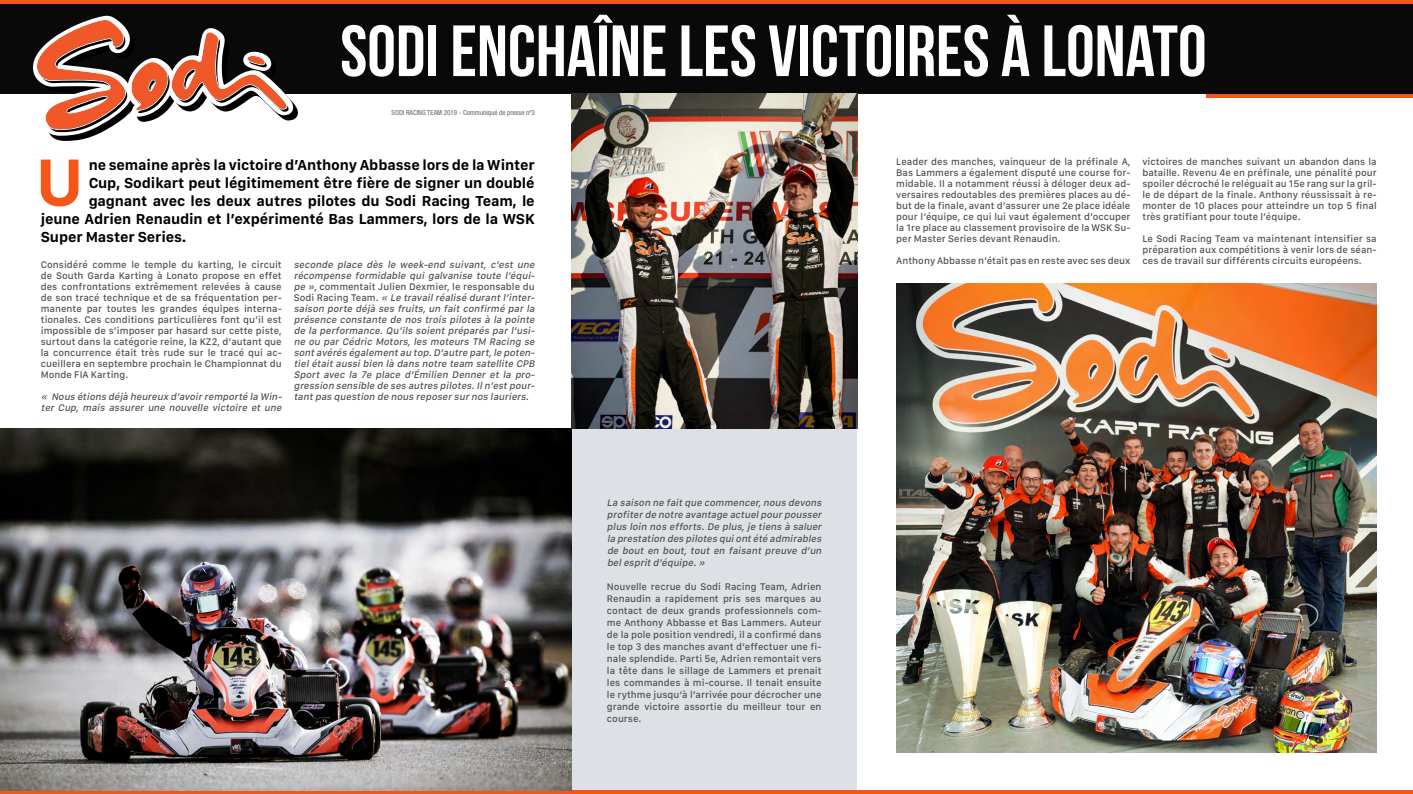
<style>
.page{position:relative;width:1413px;height:794px;background:#fff}
.page>*{position:absolute;margin:0;border:0;box-sizing:border-box;transform-origin:0 0}
.t1{font:72.3px "Bebas Neue";color:#fff}
.t2{font:700 69px "San Francisco Text";color:#f65519}
.t3{font:700 15px "San Francisco Text";letter-spacing:-.01em;color:#000}
.t4{font:500 10px/11px "San Francisco Text";color:#4e4e4e;text-align:justify}
.t5{font:italic 500 10px/11px "San Francisco Text";color:#4e4e4e}
.t6{font:condensed 7px "Helvetica Neue LT Pro";color:#636362}
.s1{font-style:normal}
</style>
<div class="page">
<div style="left:0;top:4px;width:1413px;height:90px;background:#090909"></div>
<hr style="left:0;top:0;width:1413px;height:4px;background:#f65519">
<svg style="left:33px;top:16px;width:265px;height:125px"></svg>
<hr style="left:0;top:790px;width:1413px;height:4px;background:#f65519">
<div style="left:571px;top:428px;width:286px;height:362px;background:#dde1e5"></div>
<img style="left:0;top:428px;width:571px;height:362px">
<img style="left:896px;top:283px;width:480px;height:470px">
<img style="left:571px;top:94px;width:286px;height:334px">
<hr style="left:1206px;top:94px;width:207px;height:3px;background:#f65519">
<h1 class="t1" style="left:340px;top:11px;width:868px">SODI ENCHAÎNE LES VICTOIRES À LONATO</h1>
<p class="t6" style="left:392px;top:109px;width:145px">SODI RACING TEAM 2019 - Communiqué de presse nº3</p>
<h2 class="t2" style="left:36px;top:140px;width:49px">U</h2>
<h3 class="t3" style="left:89px;top:155px;width:447px">ne semaine après la victoire d’Anthony Abbasse lors de la Winter</h3>
<h3 class="t3" style="left:89px;top:173px;width:447px">Cup, Sodikart peut légitimement être fière de signer un doublé</h3>
<h3 class="t3" style="left:89px;top:191px;width:447px">gagnant avec les deux autres pilotes du Sodi Racing Team, le</h3>
<h3 class="t3" style="left:41px;top:209px;width:495px">jeune Adrien Renaudin et l’expérimenté Bas Lammers, lors de la WSK</h3>
<h3 class="t3" style="left:41px;top:227px;width:147px">Super Master Series.</h3>
<p class="t4" style="left:41px;top:260px;width:242px">Considéré comme le temple du karting, le circuit de South Garda Karting à Lonato propose en effet des confrontations extrêmement relevées à cause de son tracé technique et de sa fréquentation per&shy;manente par toutes les grandes équipes interna&shy;tionales. Ces conditions particulières font qu’il est impossible de s’imposer par hasard sur cette piste, surtout dans la catégorie reine, la KZ2, d’autant que la concurrence était très rude sur le tracé qui ac&shy;cueillera en septembre prochain le Championnat du Monde FIA Karting.</p>
<p class="t5" style="left:41px;top:392px;width:245px">« Nous étions déjà heureux d’avoirremporté la Win&shy;ter Cup, mais assurer une nouvelle victoire et une</p>
<p class="t5" style="left:294px;top:260px;width:245px">seconde place dès le week-end suivant, c’est une récompense formidable qui galvanise toute l’équi&shy;pe »<span class="s1">, commentait Julien Dexmier, le responsable du S o d i R a c i n g Te a m .</span> « Le travailréalisé durantl’inter&shy;saison porte déjà ses fruits, un fait confirmé par la présence constante de nos trois pilotes à la pointe de la performance. Qu’ils soient préparés par l’usi&shy;ne ou par Cédric Motors, les moteurs TM Racing se sontavérés égalementau top.D’autre part,le poten&shy;tielétaitaussibien là dans notre team satellite CPB Sport avec la 7e place d’Émilien Denner et la pro&shy;gression sensible de ses autres pilotes.Iln’estpour&shy;tantpas question de nous reposersurnos lauriers.</p>
<p class="t5" style="left:607px;top:497px;width:219px;line-height:12px;text-align:justify">La saison ne faitque commencer,nous devons profiterde notre avantage actuelpourpousser plus loin nos efforts.De plus,je tiens à saluer la prestation des pilotes quiontété admirables de bout en bout, tout en faisant preuve d’un belespritd’équipe.»</p>
<p class="t4" style="left:607px;top:581px;width:216px;line-height:12px">Nouvelle recrue du Sodi Racing Team, Adrien Renaudin a rapidement pris ses marques au contact de deux grands professionnels com&shy;me Anthony Abbasse et Bas Lammers. Auteur de la pole position vendredi, il a confirmé dans le top 3 des manches avant d’effectuer une fi&shy;nale splendide. Parti 5e, Adrien remontait vers la tête dans le sillage de Lammers et prenait les commandes à mi-course. Il tenait ensuite le rythme jusqu’à l’arrivée pour décrocher une grande victoire assortie du meilleur tour en course.</p>
<p class="t4" style="left:896px;top:157px;width:236px">Leader des manches, vainqueur de la préfinale A, Bas Lammers a également disputé une course for&shy;midable. Il a notamment réussi à déloger deux ad&shy;versaires redoutables des premières places au dé&shy;but de la finale, avant d’assurer une 2e place idéale pour l’équipe, ce qui lui vaut également d’occuper la 1re place au classement provisoire de la WSK Su&shy;per Master Series devant Renaudin.</p>
<p class="t4" style="left:896px;top:256px;width:236px">Anthony Abbasse n’était pas en reste avec ses deux</p>
<p class="t4" style="left:1142px;top:157px;width:236px">victoires de manches suivant un abandon dans la bataille. Revenu 4e en préfinale, une pénalité pour spoiler décroché le reléguait au 15e rang sur la gril&shy;le de départ de la finale. Anthony réussissait à re&shy;monter de 10 places pour atteindre un top 5 final très gratifiant pour toute l’équipe.</p>
<p class="t4" style="left:1142px;top:234px;width:236px">Le Sodi Racing Team va maintenant intensifier sa préparation aux compétitions à venir lors de séan&shy;ces de travail sur différents circuits européens.</p>
</div>
